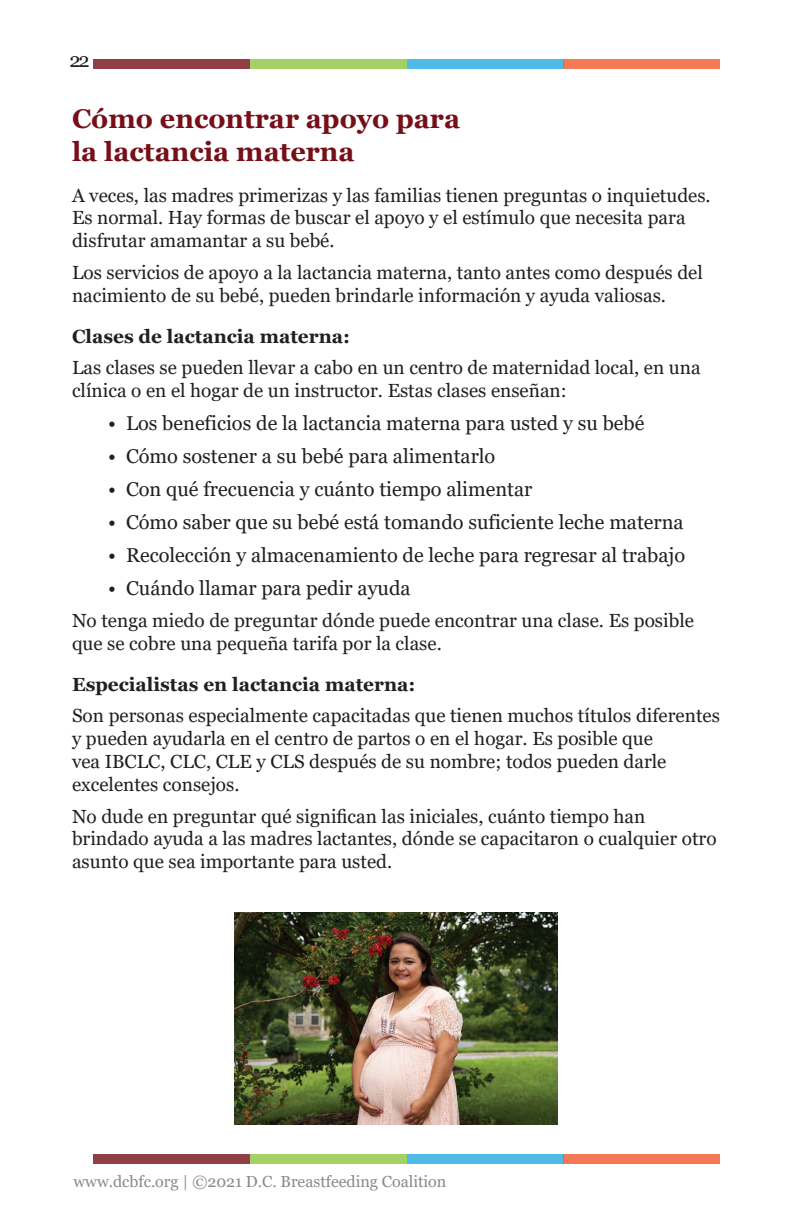
<style>
.page{position:relative;width:792px;height:1224px;background:#fff}
.page>*{position:absolute;margin:0;border:0;box-sizing:border-box;transform-origin:0 0}
.t1{font:700 27px/32.4px "Georgia";color:#770f18}
.t2{font:20px "Georgia";color:#231f20}
.t3{font:19px/22.8px "Georgia";color:#231f20}
.t4{font:700 19px "Georgia";color:#231f20}
.t5{font:16px "Georgia";color:#231f20}
</style>
<div class="page">
<div style="left:94px;top:59px;width:156px;height:9px;background:#913f46"></div>
<div style="left:250px;top:59px;width:157px;height:9px;background:#a3d165"></div>
<div style="left:407px;top:59px;width:156px;height:9px;background:#50bae6"></div>
<div style="left:563px;top:59px;width:157px;height:9px;background:#f37a54"></div>
<div style="left:94px;top:1155px;width:156px;height:9px;background:#913f46"></div>
<div style="left:250px;top:1155px;width:157px;height:9px;background:#a3d165"></div>
<div style="left:407px;top:1155px;width:156px;height:9px;background:#50bae6"></div>
<div style="left:563px;top:1155px;width:157px;height:9px;background:#f37a54"></div>
<img style="left:234px;top:913px;width:324px;height:212px">
<p class="t2" style="left:69px;top:48px;width:22px">22</p>
<h1 class="t1" style="left:72px;top:103px;width:390px">Cómo encontrar apoyo para la lactancia materna</h1>
<p class="t3" style="left:72px;top:184px;width:640px">A veces, las madres primerizas y las familias tienen preguntas o inquietudes.<br>Es normal. Hay formas de buscar el apoyo y el estímulo que necesita para disfrutar amamantar a su bebé.</p>
<p class="t3" style="left:72px;top:261px;width:632px">Los servicios de apoyo a la lactancia materna, tanto antes como después del nacimiento de su bebé, pueden brindarle información y ayuda valiosas.</p>
<p class="t4" style="left:72px;top:324px;width:280px">Clases de lactancia materna:</p>
<p class="t3" style="left:72px;top:357px;width:630px">Las clases se pueden llevar a cabo en un centro de maternidad local, en una clínica o en el hogar de un instructor. Estas clases enseñan:</p>
<p class="t2" style="left:108px;top:411px;width:538px">• Los beneficios de la lactancia materna para usted y su bebé</p>
<p class="t2" style="left:108px;top:444px;width:389px">• Cómo sostener a su bebé para alimentarlo</p>
<p class="t2" style="left:108px;top:477px;width:426px">• Con qué frecuencia y cuánto tiempo alimentar</p>
<p class="t2" style="left:108px;top:510px;width:577px">• Cómo saber que su bebé está tomando suficiente leche materna</p>
<p class="t2" style="left:108px;top:543px;width:579px">• Recolección y almacenamiento de leche para regresar al trabajo</p>
<p class="t2" style="left:108px;top:576px;width:304px">• Cuándo llamar para pedir ayuda</p>
<p class="t3" style="left:72px;top:609px;width:623px">No tenga miedo de preguntar dónde puede encontrar una clase. Es posible que se cobre una pequeña tarifa por la clase.</p>
<p class="t4" style="left:72px;top:672px;width:345px">Especialistas en lactancia materna:</p>
<p class="t3" style="left:72px;top:705px;width:649px">Son personas especialmente capacitadas que tienen muchos títulos diferentes y pueden ayudarla en el centro de partos o en el hogar. Es posible que<br>vea IBCLC, CLC, CLE y CLS después de su nombre; todos pueden darle excelentes consejos.</p>
<p class="t3" style="left:72px;top:805px;width:646px">No dude en preguntar qué significan las iniciales, cuánto tiempo han brindado ayuda a las madres lactantes, dónde se capacitaron o cualquier otro asunto que sea importante para usted.</p>
<p class="t5" style="left:73px;top:1171px;width:374px">www.dcbfc.org | ©2021 D.C. Breastfeeding Coalition</p>
</div>
